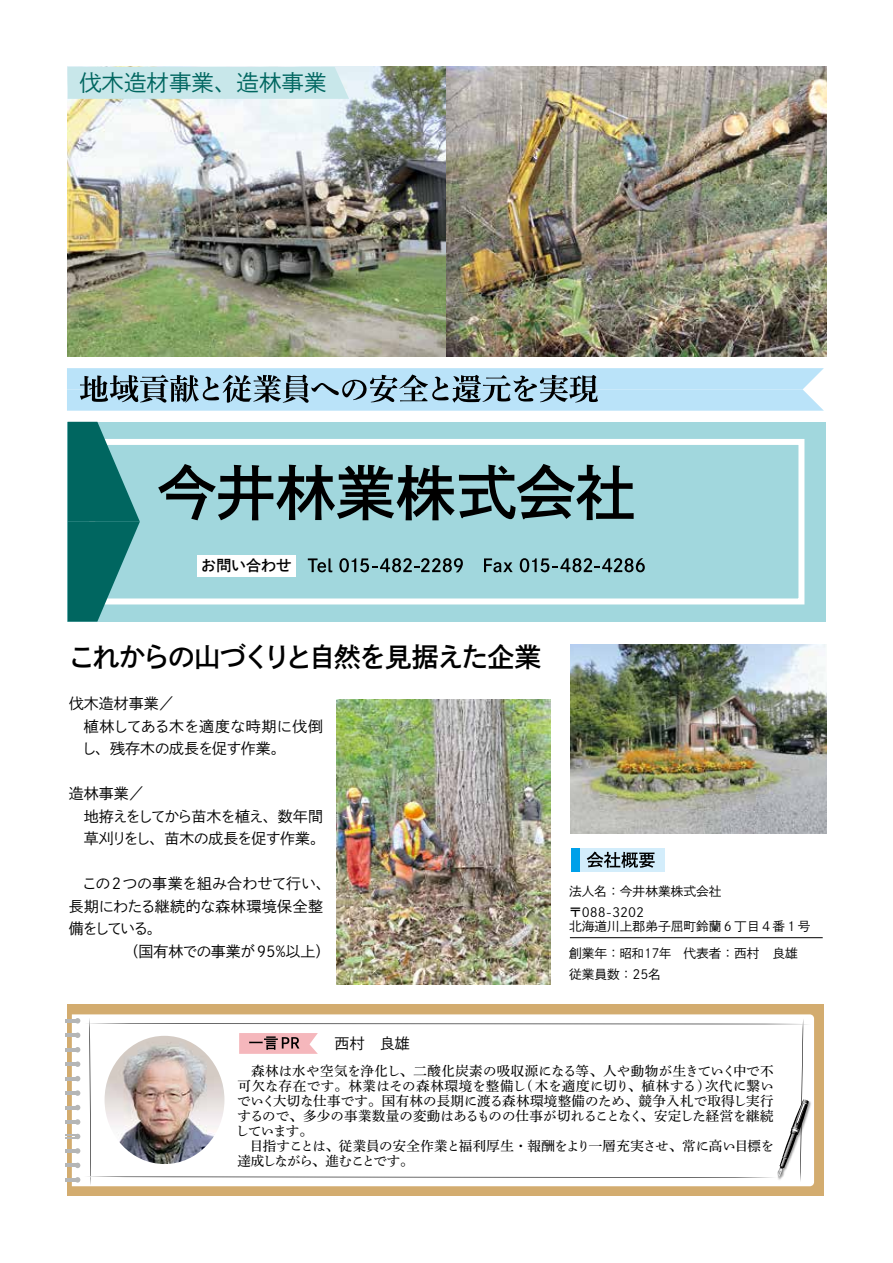
<style>
.page{position:relative;width:893px;height:1263px;background:#fff}
.page>*{position:absolute;margin:0;border:0;box-sizing:border-box;transform-origin:0 0}
.t1{font:27px "Shuei Go Kin Std B";letter-spacing:-.065em;color:#000}
.t2{font:22.5px "Shuei Go Kin Std L";color:#006660}
.t3{font:15px/22.5px "Shuei Go Kin Std L";color:#000}
.t4{font:15px/22.5px "Shuei Go Kin Std L";letter-spacing:-.045em;color:#000}
.t5{font:15px "Shuei Go Kin Std L";letter-spacing:.03em;color:#000}
.t6{font:15px "Shuei Go Kin Std B";letter-spacing:.005em;color:#000}
.t7{font:13.5px/15px "Shuei Min Pro M";letter-spacing:.005em;color:#000;text-align:right}
.t8{font:13.5px/15px "Shuei Min Pro M";letter-spacing:-.025em;color:#000}
.t9{font:12.75px/20.7px "Shuei Go Kin Std L";color:#000}
</style>
<div class="page">
<div style="left:67px;top:1005px;width:757px;height:191px;background:#d3ac6f"></div>
<svg style="left:72px;top:1014px;width:742px;height:172px;background:#f9f4ec"></svg>
<img style="left:811px;top:1098px;width:2px;height:84px">
<div style="left:68px;top:422px;width:758px;height:200px;background:#a1d7dd"></div>
<div style="left:89px;top:439px;width:715px;height:165px;border:6px solid #fff"></div>
<svg style="left:67px;top:368px;width:757px;height:43px;background:#a3c5d7"></svg>
<svg style="left:68px;top:422px;width:72px;height:200px"></svg>
<img style="left:571px;top:645px;width:255px;height:188px">
<img style="left:67px;top:67px;width:759px;height:289px">
<img style="left:337px;top:700px;width:213px;height:285px">
<svg style="left:158px;top:464px;width:476px;height:56px"></svg>
<div style="left:572px;top:848px;width:92px;height:23px;background:#d3edfb"></div>
<div style="left:572px;top:848px;width:8px;height:23px;background:#00a0e9"></div>
<svg style="left:587px;top:851px;width:68px;height:17px"></svg>
<svg style="left:65px;top:1017px;width:746px;height:169px;background:#f4f2f1"></svg>
<div style="left:197px;top:555px;width:99px;height:22px;background:#fff"></div>
<hr style="left:570px;top:937px;width:253px;height:1px;background:#000">
<svg style="left:308px;top:558px;width:24px;height:14px"></svg>
<svg style="left:339px;top:558px;width:124px;height:14px"></svg>
<svg style="left:484px;top:558px;width:29px;height:14px"></svg>
<svg style="left:520px;top:558px;width:125px;height:14px"></svg>
<div style="left:68px;top:67px;width:281px;height:32px;background:#c8e7ea"></div>
<h2 class="t2" style="left:79px;top:68px;width:249px">伐木造材事業、造林事業</h2>
<p class="t6" style="left:201px;top:555px;width:92px">お問い合わせ</p>
<h1 class="t1" style="left:68px;top:638px;width:475px">これからの山づくりと自然を見据えた企業</h1>
<p class="t3" style="left:82px;top:692px;width:243px;text-indent:-13px">伐木造材事業／<br>植林してある木を適度な時期に伐倒し、残存木の成長を促す作業。</p>
<p class="t4" style="left:84px;top:782px;width:243px;text-indent:-15px">造林事業／<br>地拵えをしてから苗木を植え、数年間草刈りをし、苗木の成長を促す作業。</p>
<p class="t3" style="left:69px;top:872px;width:263px">　この2つの事業を組み合わせて行い、</p>
<p class="t5" style="left:69px;top:896px;width:256px">長期にわたる継続的な森林環境保全整</p>
<p class="t3" style="left:69px;top:917px;width:95px">備をしている。</p>
<p class="t3" style="left:286px;top:940px;width:46px">以上(</p>
<p class="t3" style="left:123px;top:940px;width:166px">（国有林での事業が95％</p>
<p class="t3" style="left:335px;top:1031px;width:77px">西村　良雄</p>
<p class="t9" style="left:569px;top:881px;width:154px">法人名：今井林業株式会社〒088-3202</p>
<p class="t9" style="left:569px;top:912px;width:243px;line-height:27.6px">北海道川上郡弟子屈町鈴蘭６丁目４番１号創業年：昭和17年　代表者：西村　良雄</p>
<p class="t9" style="left:569px;top:964px;width:94px">従業員数：25名</p>
<p class="t7" style="left:237px;top:1063px;width:538px">　森林は水や空気を浄化し、二酸化炭素の吸収源になる等、人や動物が生きていく中で不可欠な存在です。林業はその森林環境を整備し(木を適度に切り、植林する)次代に繋いでいく大切な仕事です。国有林の長期に渡る森林環境整備のため、競争入札で取得し実行、安定した経営を継続</p>
<p class="t8" style="left:236px;top:1108px;width:540px">するので、多少の事業数量の変動はあるものの仕事が切れることなく<br>しています。<br>　目指すことは、従業員の安全作業と福利厚生・報酬をより一層充実させ、常に高い目標を達成しながら、進むことです。</p>
</div>
